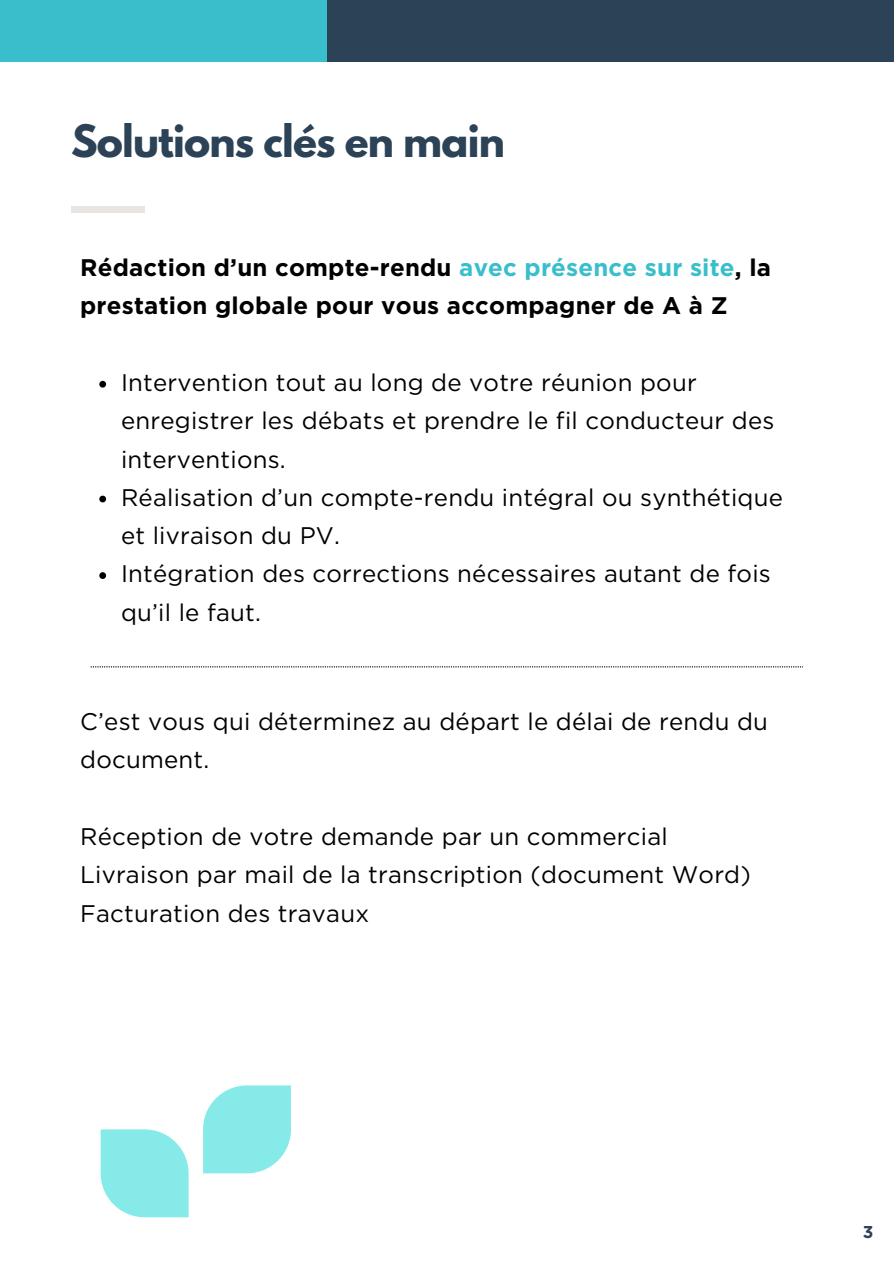
<style>
.page{position:relative;width:894px;height:1264px;background:#fff}
.page>*{position:absolute;margin:0;border:0;box-sizing:border-box;transform-origin:0 0}
.t1{font:700 39.45px "League Spartan";letter-spacing:-.02em;color:#2b4257}
.t2{font:24px/38.2px "Gotham";letter-spacing:.01em;color:#000}
.t3{font:700 24px/38.2px "Gotham";letter-spacing:.01em;color:#000}
.t4{font:700 17.1px "Gotham";color:#2b4257}
.s1{color:#38bfcb}
</style>
<div class="page">
<div style="left:71px;top:206px;width:74px;height:6px;background:#e9e5e2"></div>
<svg style="left:101px;top:1129px;width:87px;height:88px;background:#92eceb"></svg>
<svg style="left:203px;top:1085px;width:88px;height:88px;background:#93eceb"></svg>
<div style="left:0;top:0;width:327px;height:62px;background:#38bfcb"></div>
<div style="left:327px;top:0;width:566px;height:62px;background:#2b4257"></div>
<svg style="left:99px;top:381px;width:7px;height:6px"></svg>
<svg style="left:99px;top:495px;width:7px;height:7px"></svg>
<svg style="left:99px;top:572px;width:7px;height:7px"></svg>
<svg style="left:91px;top:666px;width:711px;height:1px"></svg>
<h1 class="t1" style="left:71px;top:110px;width:435px">Solutions clés en main</h1>
<p class="t3" style="left:80px;top:248px;width:692px">Rédaction d’un compte-rendu <span class="s1">avec présence sur site</span>, la prestation globale pour vous accompagner de A à Z</p>
<p class="t2" style="left:121px;top:363px;width:663px">Intervention tout au long de votre réunion pour enregistrer les débats et prendre le fil conducteur des interventions.<br>Réalisation d’un compte-rendu intégral ou synthétique et livraison du PV.<br>Intégration des corrections nécessaires autant de fois qu’il le faut.</p>
<p class="t2" style="left:80px;top:702px;width:689px">C’est vous qui déterminez au départ le délai de rendu du document.</p>
<p class="t2" style="left:80px;top:816px;width:672px">Réception de votre demande par un commercial<br>Livraison par mail de la transcription (document Word)<br>Facturation des travaux</p>
<p class="t4" style="left:862px;top:1220px;width:12px">3</p>
</div>
